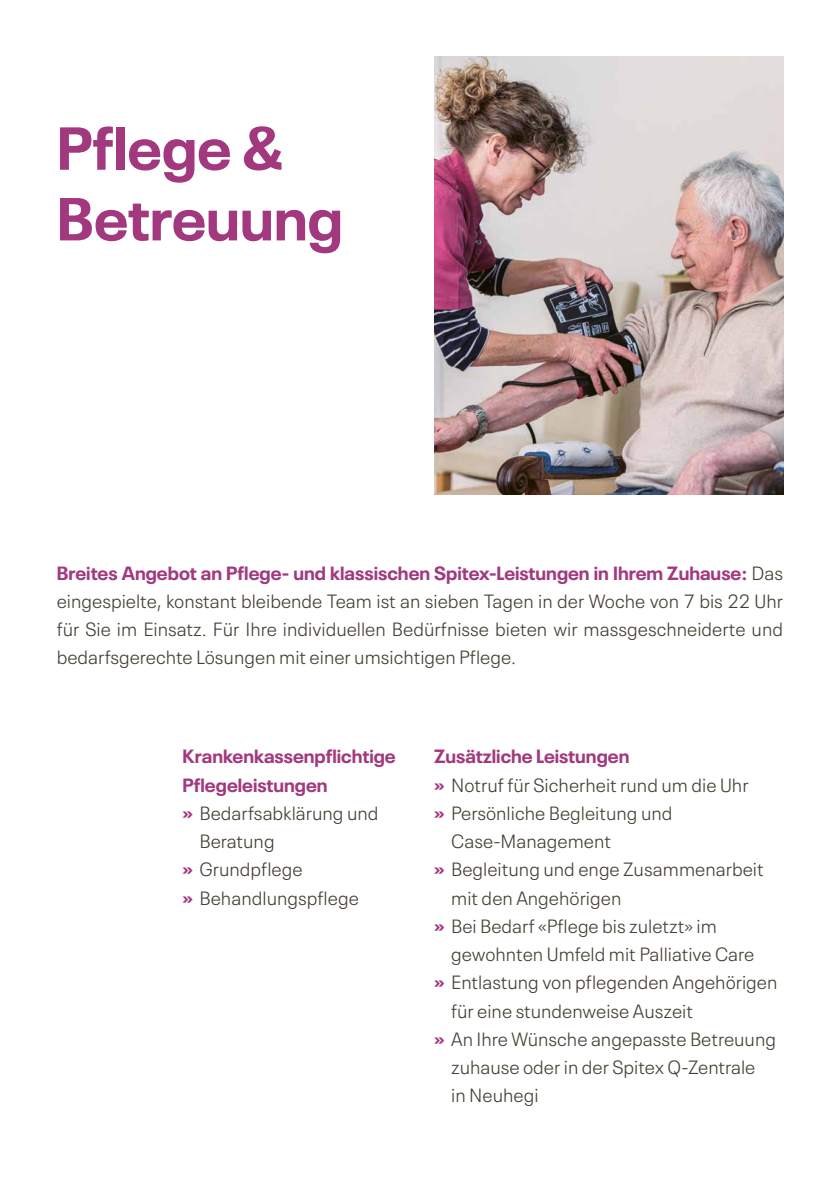
<style>
.page{position:relative;width:840px;height:1191px;background:#fff}
.page>*{position:absolute;margin:0;border:0;box-sizing:border-box;transform-origin:0 0}
.t1{font:700 60px/70.6px "Neue Plak";color:#a2397f}
.t2{font:300 19px/28.2px "Neue Plak Text";color:#454034;text-align:justify}
.t3{font:700 19px/28.2px "Neue Plak";color:#a2397f}
.s1{font-family:"Neue Plak Text";font-weight:300;color:#454034}
.s2{font-family:"Neue Plak";font-weight:700;color:#a2397f}
</style>
<div class="page">
<img style="left:434px;top:57px;width:348px;height:438px">
<h1 class="t1" style="left:57px;top:106px;width:287px">Pflege &amp;<br>Betreuung</h1>
<p class="t3" style="left:57px;top:556px;width:727px">Breites Angebot an Pflege- und klassischen Spitex-Leistungen in Ihrem Zuhause: <span class="s1">Das</span></p>
<p class="t2" style="left:57px;top:585px;width:727px">eingespielte, konstant bleibende Team ist an sieben Tagen in der Woche von 7 bis 22 Uhr für Sie im Einsatz. Für Ihre individuellen Bedürfnisse bieten wir massgeschneiderte und bedarfsgerechte Lösungen mit einer umsichtigen Pflege.</p>
<p class="t3" style="left:182px;top:740px;width:214px">Krankenkassenpflichtige<br>Pflegeleistungen</p>
<p class="t2" style="left:182px;top:797px;width:197px"><span class="s2">»</span> Bedarfsabklärung und</p>
<p class="t2" style="left:199px;top:825px;width:77px">Beratung</p>
<p class="t2" style="left:182px;top:853px;width:121px"><span class="s2">»</span> Grundpflege</p>
<p class="t2" style="left:182px;top:882px;width:178px"><span class="s2">»</span> Behandlungspflege</p>
<p class="t3" style="left:434px;top:740px;width:196px">Zusätzliche Leistungen</p>
<p class="t2" style="left:434px;top:769px;width:316px"><span class="s2">»</span> Notruf für Sicherheit rund um die Uhr</p>
<p class="t2" style="left:434px;top:797px;width:240px"><span class="s2">»</span> Persönliche Begleitung und</p>
<p class="t2" style="left:451px;top:825px;width:161px">Case-Management</p>
<p class="t2" style="left:434px;top:853px;width:331px"><span class="s2">»</span> Begleitung und enge Zusammenarbeit</p>
<p class="t2" style="left:451px;top:882px;width:172px">mit den Angehörigen</p>
<p class="t2" style="left:434px;top:910px;width:284px"><span class="s2">»</span> Bei Bedarf «Pflege bis zuletzt» im</p>
<p class="t2" style="left:451px;top:938px;width:304px">gewohnten Umfeld mit Palliative Care</p>
<p class="t2" style="left:434px;top:966px;width:344px"><span class="s2">»</span> Entlastung von pflegenden Angehörigen</p>
<p class="t2" style="left:451px;top:995px;width:243px">für eine stundenweise Auszeit</p>
<p class="t2" style="left:434px;top:1023px;width:343px"><span class="s2">»</span> An Ihre Wünsche angepasste Betreuung</p>
<p class="t2" style="left:451px;top:1051px;width:305px">zuhause oder in der Spitex Q-Zentrale</p>
<p class="t2" style="left:451px;top:1079px;width:89px">in Neuhegi</p>
</div>
